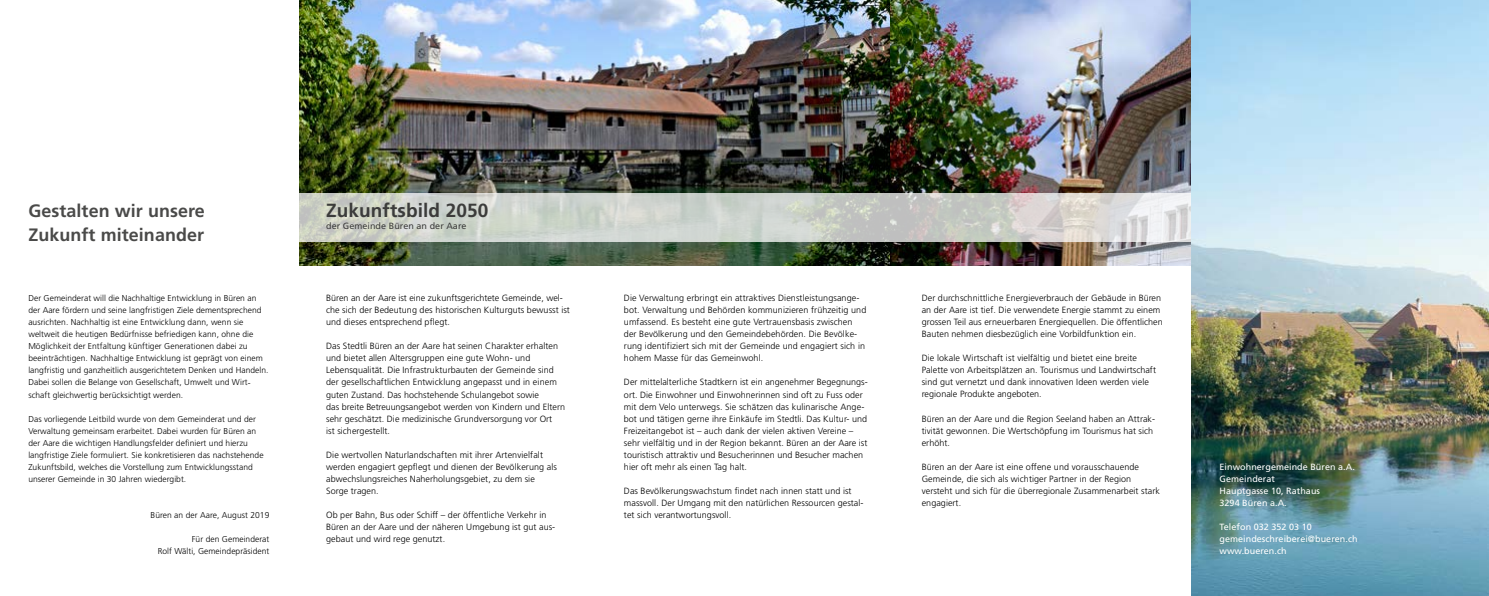
<style>
.page{position:relative;width:1489px;height:596px;background:#fff}
.page>*{position:absolute;margin:0;border:0;box-sizing:border-box;transform-origin:0 0}
.t1{font:700 19px "Frutiger LT Std";letter-spacing:.005em;color:#3c3c3b}
.t2{font:700 17.9px/24px "Frutiger LT Std";letter-spacing:.005em;color:#4a4a49}
.t3{font:300 9px/12px "Frutiger LT Std";letter-spacing:.005em;color:#000}
.t4{font:9px/12px "Frutiger LT Std";letter-spacing:.005em;color:#fff}
.t5{font:9px "Frutiger LT Std";letter-spacing:.005em;color:#3c3c3b}
.t6{font:300 8.5px/12px "Frutiger LT Std";letter-spacing:.005em;color:#000}
</style>
<div class="page">
<img style="left:299px;top:0;width:892px;height:265px">
<svg style="left:299px;top:193px;width:892px;height:48px;background:#cfd2cc"></svg>
<img style="left:1191px;top:0;width:297px;height:595px">
<h2 class="t2" style="left:28px;top:199px;width:178px">Gestalten wir unsere<br>Zukunft miteinander</h2>
<p class="t6" style="left:28px;top:292px;width:242px">Der Gemeinderat will die Nachhaltige Entwicklung in Büren an der Aare fördern und seine langfristigen Ziele dementsprechend ausrichten. Nachhaltig ist eine Entwicklung dann, wenn sie weltweit die heutigen Bedürfnisse befriedigen kann, ohne die Möglichkeit der Entfaltung künftiger Generationen dabei zu beeinträchtigen. Nachhaltige Entwicklung ist geprägt von einem langfristig und ganzheitlich ausgerichtetem Denken und Handeln.<br>Dabei sollen die Belange von Gesellschaft, Umwelt und Wirt&shy;schaft gleichwertig berücksichtigt werden.</p>
<p class="t6" style="left:28px;top:412px;width:237px">Das vorliegende Leitbild wurde von dem Gemeinderat und der Verwaltung gemeinsam erarbeitet. Dabei wurden für Büren an der Aare die wichtigen Handlungsfelder definiert und hierzu langfristige Ziele formuliert. Sie konkretisieren das nachstehende Zukunftsbild, welches die Vorstellung zum Entwicklungsstand unserer Gemeinde in 30 Jahren wiedergibt.</p>
<p class="t6" style="left:151px;top:508px;width:120px">Büren an der Aare, August 2019</p>
<p class="t6" style="left:158px;top:532px;width:113px;text-align:right">Für den Gemeinderat<br>Rolf Wälti, Gemeindepräsident</p>
<h1 class="t1" style="left:326px;top:199px;width:164px">Zukunftsbild 2050</h1>
<p class="t5" style="left:326px;top:221px;width:142px">der Gemeinde Büren an der Aare</p>
<p class="t3" style="left:326px;top:292px;width:245px">Büren an der Aare ist eine zukunftsgerichtete Gemeinde, wel&shy;che sich der Bedeutung des historischen Kulturguts bewusst ist und dieses entsprechend pflegt.</p>
<p class="t3" style="left:326px;top:340px;width:240px">Das Stedtli Büren an der Aare hat seinen Charakter erhalten und bietet allen Altersgruppen eine gute Wohn- und Lebensqualität. Die Infrastrukturbauten der Gemeinde sind der gesellschaftlichen Entwicklung angepasst und in einem guten Zustand. Das hochstehende Schulangebot sowie<br>das breite Betreuungsangebot werden von Kindern und Eltern sehr geschätzt. Die medizinische Grundversorgung vor Ort<br>ist sichergestellt.</p>
<p class="t3" style="left:326px;top:448px;width:232px">Die wertvollen Naturlandschaften mit ihrer Artenvielfalt werden engagiert gepflegt und dienen der Bevölkerung als abwechslungsreiches Naherholungsgebiet, zu dem sie Sorge tragen.</p>
<p class="t3" style="left:326px;top:508px;width:231px">Ob per Bahn, Bus oder Schiff – der öffentliche Verkehr in<br>Büren an der Aare und der näheren Umgebung ist gut aus&shy;gebaut und wird rege genutzt.</p>
<p class="t3" style="left:624px;top:292px;width:244px">Die Verwaltung erbringt ein attraktives Dienstleistungsange&shy;bot. Verwaltung und Behörden kommunizieren frühzeitig und umfassend. Es besteht eine gute Vertrauensbasis zwischen der Bevölkerung und den Gemeindebehörden. Die Bevölke&shy;rung identifiziert sich mit der Gemeinde und engagiert sich in hohem Masse für das Gemeinwohl.</p>
<p class="t3" style="left:624px;top:376px;width:245px">Der mittelalterliche Stadtkern ist ein angenehmer Begegnungs&shy;ort. Die Einwohner und Einwohnerinnen sind oft zu Fuss oder mit dem Velo unterwegs. Sie schätzen das kulinarische Ange&shy;bot und tätigen gerne ihre Einkäufe im Stedtli. Das Kultur- und Freizeitangebot ist – auch dank der vielen aktiven Vereine – sehr vielfältig und in der Region bekannt. Büren an der Aare ist touristisch attraktiv und Besucherinnen und Besucher machen hier oft mehr als einen Tag halt.</p>
<p class="t3" style="left:624px;top:484px;width:241px">Das Bevölkerungswachstum findet nach innen statt und ist massvoll. Der Umgang mit den natürlichen Ressourcen gestal&shy;tet sich verantwortungsvoll.</p>
<p class="t3" style="left:921px;top:292px;width:242px">Der durchschnittliche Energieverbrauch der Gebäude in Büren an der Aare ist tief. Die verwendete Energie stammt zu einem grossen Teil aus erneuerbaren Energiequellen. Die öffentlichen Bauten nehmen diesbezüglich eine Vorbildfunktion ein.</p>
<p class="t3" style="left:921px;top:352px;width:236px">Die lokale Wirtschaft ist vielfältig und bietet eine breite Palette von Arbeitsplätzen an. Tourismus und Landwirtschaft sind gut vernetzt und dank innovativen Ideen werden viele regionale Produkte angeboten.</p>
<p class="t3" style="left:921px;top:412px;width:235px">Büren an der Aare und die Region Seeland haben an Attrak&shy;tivität gewonnen. Die Wertschöpfung im Tourismus hat sich erhöht.</p>
<p class="t3" style="left:921px;top:460px;width:240px">Büren an der Aare ist eine offene und vorausschauende Gemeinde, die sich als wichtiger Partner in der Region versteht und sich für die überregionale Zusammenarbeit stark engagiert.</p>
<p class="t4" style="left:1219px;top:460px;width:137px">Einwohnergemeinde Büren a.A.<br>Gemeinderat<br>Hauptgasse 10, Rathaus<br>3294 Büren a.A.</p>
<p class="t4" style="left:1219px;top:520px;width:139px">Telefon 032 352 03 10 gemeindeschreiberei@bueren.ch www.bueren.ch</p>
</div>
